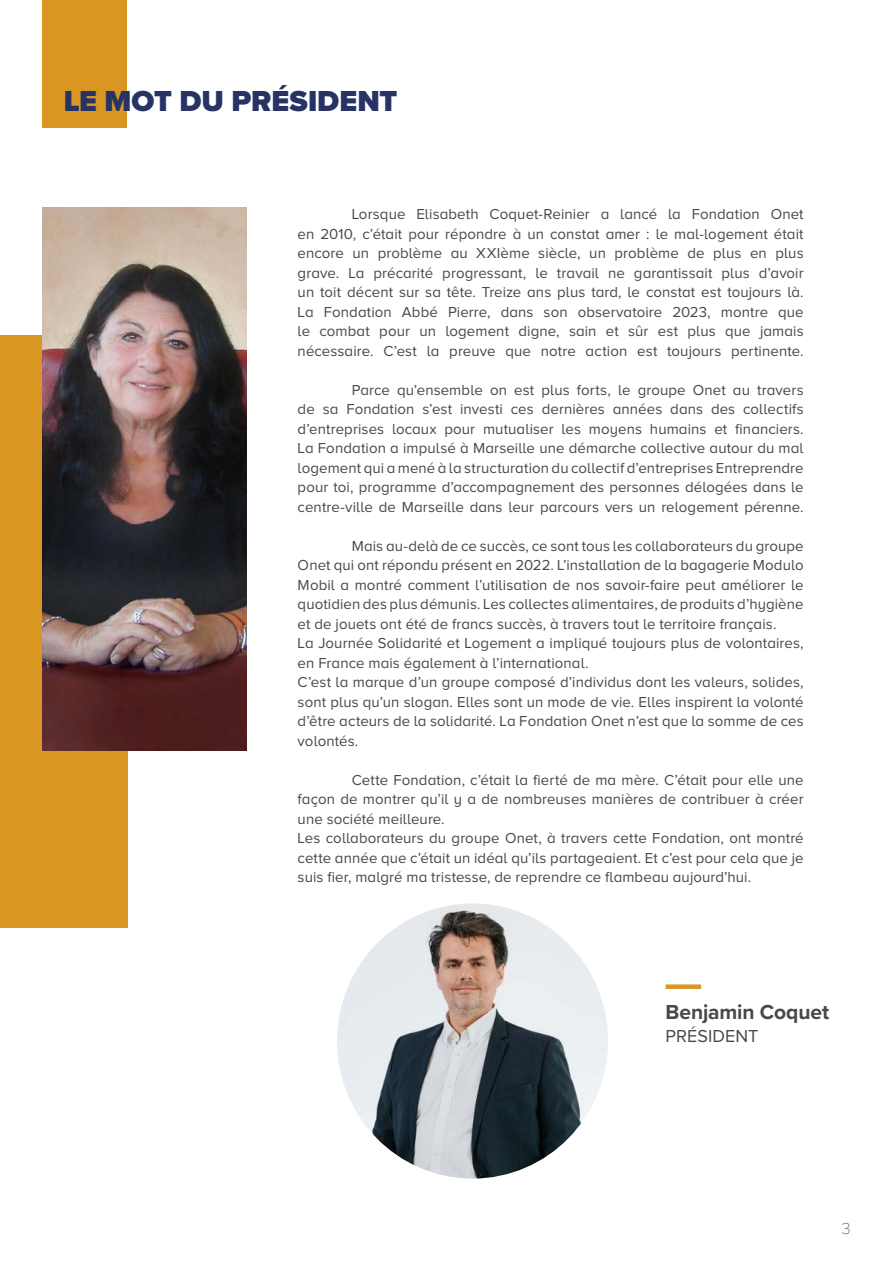
<style>
.page{position:relative;width:893px;height:1263px;background:#fff}
.page>*{position:absolute;margin:0;border:0;box-sizing:border-box;transform-origin:0 0}
.t1{font:900 30px "Proxima Nova";color:#273365}
.t2{font:700 21px "Proxima Nova";letter-spacing:-.005em;color:#484848}
.t3{font:18px "Proxima Nova A";color:#484848}
.t4{font:100 16.5px "Proxima Nova T";color:#273365}
.t5{font:15px/19.5px "Proxima Nova A";letter-spacing:.005em;color:#484848;text-align:justify}
</style>
<div class="page">
<div style="left:43px;top:0;width:84px;height:128px;background:#d99623"></div>
<div style="left:666px;top:984px;width:35px;height:5px;background:#d99623"></div>
<img style="left:337px;top:903px;width:271px;height:275px">
<div style="left:0;top:335px;width:128px;height:593px;background:#d99623"></div>
<img style="left:43px;top:207px;width:203px;height:543px">
<h1 class="t1" style="left:64px;top:85px;width:335px">LE MOT DU PRÉSIDENT</h1>
<p class="t5" style="left:298px;top:205px;width:508px;text-indent:54px">Lorsque Elisabeth Coquet-Reinier a lancé la Fondation Onet en 2010, c’était pour répondre à un constat amer : le mal-logement était encore un problème au XXIème siècle, un problème de plus en plus grave. La précarité progressant, le travail ne garantissait plus d’avoir un toit décent sur sa tête. Treize ans plus tard, le constat est toujours là.<br>La Fondation Abbé Pierre, dans son observatoire 2023, montre que le combat pour un logement digne, sain et sûr est plus que jamais nécessaire. C’est la preuve que notre action est toujours pertinente.</p>
<p class="t5" style="left:298px;top:380px;width:508px;text-indent:54px">Parce qu’ensemble on est plus forts, le groupe Onet au travers de sa Fondation s’est investi ces dernières années dans des collectifs d’entreprises locaux pour mutualiser les moyens humains et financiers.<br>La Fondation a impulsé à Marseille une démarche collective autour du mal logement qui a mené à la structuration du collectif d’entreprises Entreprendre pour toi, programme d’accompagnement des personnes délogées dans le centre-ville de Marseille dans leur parcours vers un relogement pérenne.</p>
<p class="t5" style="left:298px;top:536px;width:508px;text-align:left;text-indent:54px">Mais au-delà de ce succès, ce sont tous les collaborateurs du groupe Onet qui ont répondu présent en 2022. L’installation de la bagagerie Modulo Mobil a montré comment l’utilisation de nos savoir-faire peut améliorer le quotidien des plus démunis. Les collectes alimentaires, de produits d’hygiène et de jouets ont été de francs succès, à travers tout le territoire français.<br>La Journée Solidarité et Logement a impliqué toujours plus de volontaires, en France mais également à l’international.<br>C’est la marque d’un groupe composé d’individus dont les valeurs, solides, sont plus qu’un slogan. Elles sont un mode de vie. Elles inspirent la volonté d’être acteurs de la solidarité. La Fondation Onet n’est que la somme de ces volontés.</p>
<p class="t5" style="left:298px;top:770px;width:508px;text-align:left;text-indent:54px">Cette Fondation, c’était la fierté de ma mère. C’était pour elle une façon de montrer qu’il y a de nombreuses manières de contribuer à créer une société meilleure.<br>Les collaborateurs du groupe Onet, à travers cette Fondation, ont montré cette année que c’était un idéal qu’ils partageaient. Et c’est pour cela que je suis fier, malgré ma tristesse, de reprendre ce flambeau aujourd’hui.</p>
<h2 class="t2" style="left:666px;top:1003px;width:165px">Benjamin Coquet</h2>
<p class="t3" style="left:666px;top:1027px;width:94px">PRÉSIDENT</p>
<p class="t4" style="left:842px;top:1221px;width:10px">3</p>
</div>
